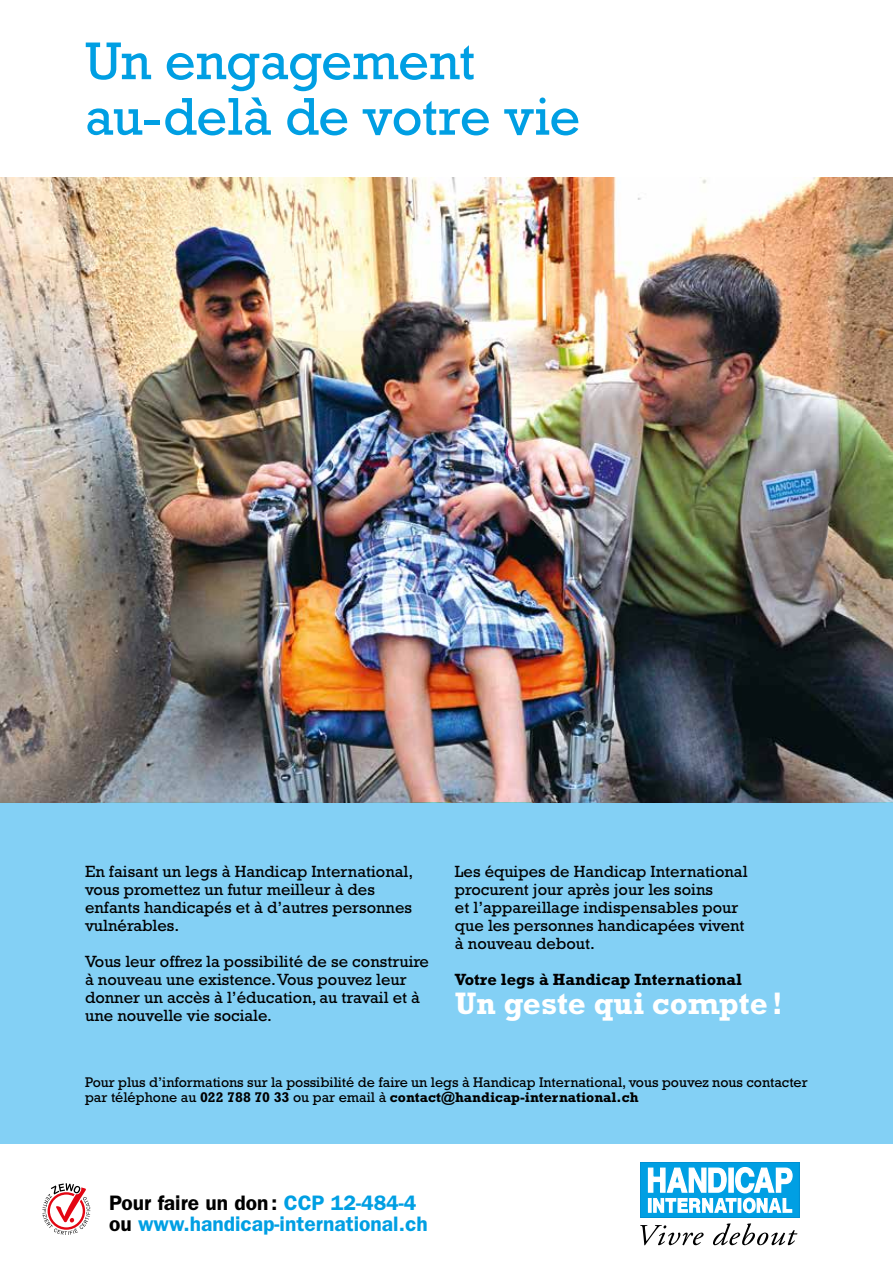
<style>
.page{position:relative;width:893px;height:1263px;background:#fff}
.page>*{position:absolute;margin:0;border:0;box-sizing:border-box;transform-origin:0 0}
.t1{font:54px/55.5px "Rockwell Std";letter-spacing:-.005em;color:#009fe3}
.t2{font:700 31.5px "Rockwell Std";color:#fff}
.t3{font:600 21px/21px "ITC Franklin Gothic Std";color:#009fe3}
.t4{font:16.5px/18px "Rockwell Std";color:#000}
.t5{font:700 16.5px "Rockwell Std";color:#000}
.t6{font:14.25px/15.8px "Rockwell Std";letter-spacing:-.005em;color:#000}
.s1{font-weight:700}
.s2{color:#000}
</style>
<div class="page">
<img style="left:0;top:177px;width:893px;height:625px">
<div style="left:0;top:802px;width:893px;height:342px;background:#83d0f5"></div>
<svg style="left:42px;top:1183px;width:48px;height:52px"></svg>
<svg style="left:640px;top:1225px;width:64px;height:20px"></svg>
<svg style="left:713px;top:1223px;width:84px;height:22px"></svg>
<div style="left:640px;top:1162px;width:159px;height:55px;background:#009fe3"></div>
<div style="left:640px;top:1162px;width:159px;height:55px;border:1px solid #0090d2"></div>
<svg style="left:647px;top:1163px;width:146px;height:51px"></svg>
<h1 class="t1" style="left:85px;top:33px;width:497px">Un engagement au-delà de votre vie</h1>
<p class="t4" style="left:85px;top:863px;width:330px">En faisant un legs à Handicap International, vous promettez un futur meilleur à des enfants handicapés et à d’autres personnes vulnérables.</p>
<p class="t4" style="left:85px;top:953px;width:346px">Vous leur offrez la possibilité de se construire à nouveau une existence. Vous pouvez leur donner un accès à l’éducation, au travail et à une nouvelle vie sociale.</p>
<p class="t4" style="left:455px;top:863px;width:294px">Les équipes de Handicap International procurent jour après jour les soins<br>et l’appareillage indispensables pour que les personnes handicapées vivent à nouveau debout.</p>
<p class="t5" style="left:455px;top:970px;width:288px">Votre legs à Handicap International</p>
<h2 class="t2" style="left:455px;top:984px;width:329px">Un geste qui compte!</h2>
<p class="t6" style="left:85px;top:1074px;width:724px">Pour plus d’informations sur la possibilité de faire un legs à Handicap International, vous pouvez nous contacter par téléphone au <span class="s1">022 788 70 33</span> ou par email à <span class="s1">contact@handicap-international.ch</span></p>
<p class="t3" style="left:109px;top:1192px;width:320px"><span class="s2">Pour faire un don:</span> CCP 12-484-4 <span class="s2">ou</span> www.handicap-international.ch</p>
</div>
